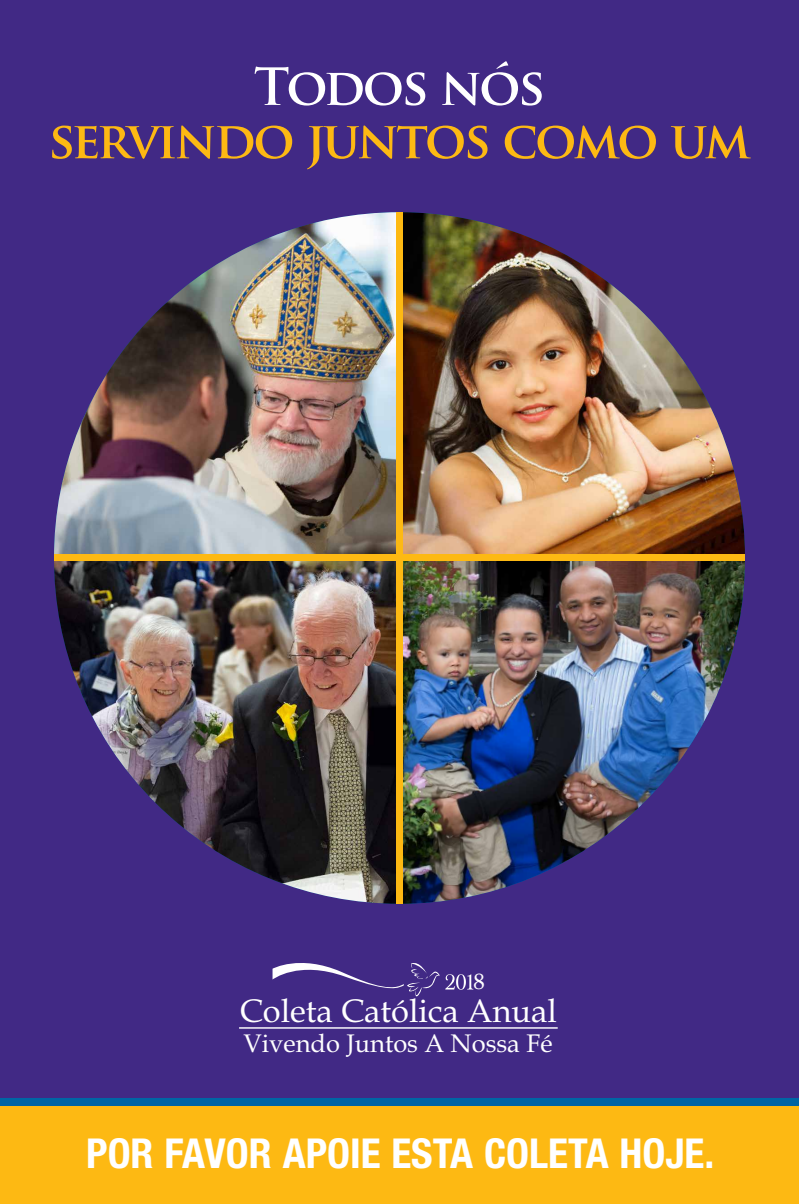
<style>
.page{position:relative;width:799px;height:1204px;background:#fff}
.page>*{position:absolute;margin:0;border:0;box-sizing:border-box;transform-origin:0 0}
.t1{font:700 50px "Trajan Pro";letter-spacing:-.05em;color:#fdb913}
.t2{font:700 50px "Trajan Pro";letter-spacing:-.055em;color:#fff}
.t3{font:700 condensed 41.25px "Helvetica Neue LT Std";color:#fff}
.t4{font:32.69px "Book Antiqua";color:#fff}
.t5{font:25.44px "Book Antiqua";color:#fff}
.t6{font:21.56px "Cheltenham";color:#fff}
</style>
<div class="page">
<div style="left:0;top:0;width:799px;height:1112px;background:#412985"></div>
<div style="left:0;top:1098px;width:799px;height:98px;background:#0065a4"></div>
<div style="left:0;top:1106px;width:799px;height:98px;background:#fdb913"></div>
<img style="left:54px;top:212px;width:342px;height:343px">
<img style="left:402px;top:212px;width:343px;height:343px">
<img style="left:54px;top:561px;width:342px;height:343px">
<img style="left:402px;top:561px;width:343px;height:343px">
<div style="left:54px;top:555px;width:691px;height:6px;background:#fdb913"></div>
<div style="left:396px;top:212px;width:6px;height:692px;background:#fdb913"></div>
<svg style="left:272px;top:963px;width:201px;height:34px"></svg>
<hr style="left:239px;top:1027px;width:319px;height:1px;background:#fff">
<p class="t2" style="left:254px;top:56px;width:292px">Todos nós</p>
<p class="t1" style="left:48px;top:109px;width:704px">servindo juntos como um</p>
<p class="t6" style="left:473px;top:969px;width:13px">8</p>
<p class="t4" style="left:240px;top:988px;width:319px">Coleta Católica Anual</p>
<p class="t5" style="left:243px;top:1026px;width:311px">Vivendo Juntos A Nossa Fé</p>
<p class="t3" style="left:86px;top:1128px;width:629px">POR FAVOR APOIE ESTA COLETA HOJE.</p>
</div>
